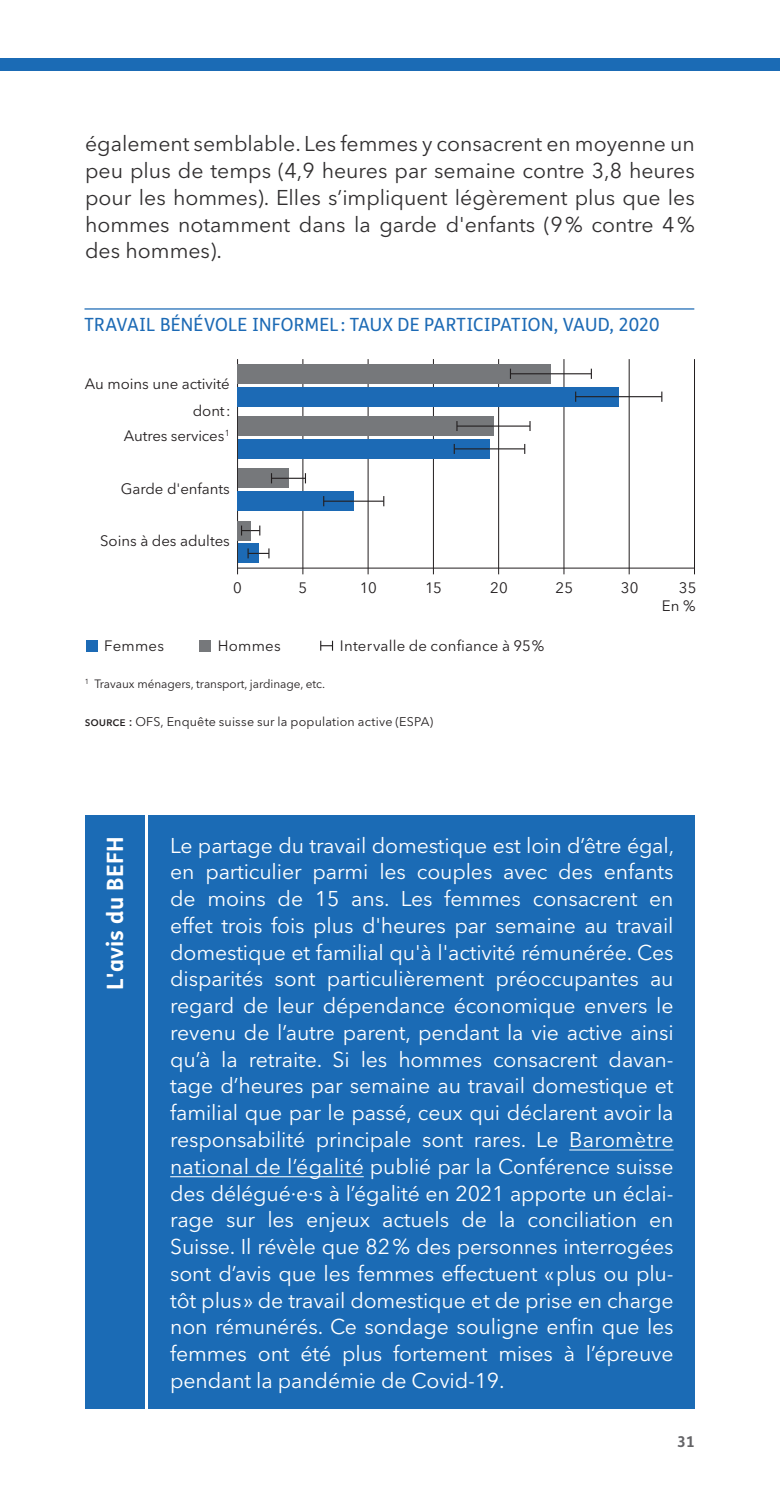
<style>
.page{position:relative;width:780px;height:1489px;background:#fff}
.page>*{position:absolute;margin:0;border:0;box-sizing:border-box;transform-origin:0 0}
.t1{font:700 22.5px "FS Me";letter-spacing:.01em;color:#fff}
.t2{font:21.25px/26.8px "Avenir Next LT Pro";letter-spacing:-.005em;color:#fff;text-align:justify}
.t3{font:21.25px/26.8px "Avenir Next LT Pro";color:#312f30;text-align:justify}
.t4{font:18.25px "FS Me";letter-spacing:.005em;color:#1c6ab5}
.t5{font:15px/18.2px "Avenir Next LT Pro";letter-spacing:-.005em;color:#231f20;text-align:right}
.t6{font:15px "Avenir Next LT Pro";letter-spacing:.015em;color:#231f20}
.t7{font:700 15px "FS Me";color:#636366}
.t8{font:12.5px "Avenir Next LT Pro";letter-spacing:.015em;color:#231f20}
.t9{font:12px "Avenir Next LT Pro";letter-spacing:-.005em;color:#231f20}
.s1{font-weight:500}
</style>
<div class="page">
<div style="left:0;top:58px;width:780px;height:13px;background:#1b6bb5"></div>
<hr style="left:237px;top:567px;width:457px;height:1px;background:#231f20">
<hr style="left:302px;top:359px;width:1px;height:215px;background:#231f20">
<hr style="left:367px;top:359px;width:1px;height:215px;background:#231f20">
<hr style="left:433px;top:359px;width:1px;height:215px;background:#231f20">
<hr style="left:498px;top:359px;width:1px;height:215px;background:#231f20">
<hr style="left:563px;top:359px;width:1px;height:215px;background:#231f20">
<hr style="left:628px;top:359px;width:1px;height:215px;background:#231f20">
<hr style="left:694px;top:359px;width:1px;height:215px;background:#231f20">
<hr style="left:237px;top:359px;width:1px;height:215px;background:#231f20">
<div style="left:237px;top:387px;width:381px;height:19px;background:#1c6ab5"></div>
<div style="left:237px;top:439px;width:252px;height:20px;background:#1c6ab5"></div>
<div style="left:237px;top:491px;width:117px;height:20px;background:#1c6ab5"></div>
<div style="left:237px;top:364px;width:314px;height:20px;background:#76787b"></div>
<div style="left:237px;top:416px;width:256px;height:20px;background:#76787b"></div>
<div style="left:237px;top:468px;width:51px;height:20px;background:#76787b"></div>
<div style="left:237px;top:520px;width:14px;height:20px;background:#76787b"></div>
<div style="left:237px;top:543px;width:21px;height:20px;background:#1c6ab5"></div>
<hr style="left:510px;top:373px;width:41px;height:1px;background:#231f20">
<hr style="left:551px;top:373px;width:40px;height:1px;background:#231f20">
<svg style="left:590px;top:368px;width:2px;height:11px"></svg>
<hr style="left:457px;top:425px;width:36px;height:1px;background:#231f20">
<hr style="left:493px;top:425px;width:37px;height:1px;background:#231f20">
<svg style="left:271px;top:473px;width:35px;height:10px"></svg>
<hr style="left:575px;top:396px;width:43px;height:1px;background:#231f20">
<hr style="left:618px;top:396px;width:43px;height:1px;background:#231f20">
<hr style="left:454px;top:448px;width:35px;height:1px;background:#231f20">
<hr style="left:489px;top:448px;width:35px;height:1px;background:#231f20">
<svg style="left:453px;top:444px;width:2px;height:10px"></svg>
<hr style="left:324px;top:500px;width:30px;height:1px;background:#231f20">
<hr style="left:354px;top:500px;width:30px;height:1px;background:#231f20">
<svg style="left:241px;top:525px;width:19px;height:10px"></svg>
<svg style="left:247px;top:548px;width:22px;height:10px"></svg>
<hr style="left:84px;top:308px;width:610px;height:1px;background:#1c6ab5">
<svg style="left:320px;top:640px;width:13px;height:10px"></svg>
<div style="left:86px;top:640px;width:11px;height:11px;background:#1c6ab5"></div>
<div style="left:199px;top:640px;width:12px;height:11px;background:#76787b"></div>
<div style="left:149px;top:815px;width:545px;height:593px;background:#1b6bb5"></div>
<hr style="left:569px;top:1149px;width:104px;height:1px;background:#fff">
<hr style="left:170px;top:1176px;width:194px;height:1px;background:#fff">
<div style="left:85px;top:815px;width:59px;height:593px;background:#1b6bb5"></div>
<p class="t3" style="left:85px;top:130px;width:611px">également semblable. Les femmes y consacrent en moyenne un peu plus de temps (4,9 heures par semaine contre 3,8 heures pour les hommes). Elles s’impliquent légèrement plus que les hommes notamment dans la garde d'enfants (9% contre 4% des hommes).</p>
<p class="t4" style="left:84px;top:311px;width:576px">TRAVAIL BÉNÉVOLE INFORMEL: TAUX DE PARTICIPATION, VAUD, 2020</p>
<p class="t5" style="left:85px;top:374px;width:146px">Au moins une activité</p>
<p class="t5" style="left:193px;top:401px;width:39px">dont:</p>
<p class="t5" style="left:124px;top:426px;width:107px">Autres services<sup>1</sup></p>
<p class="t5" style="left:121px;top:479px;width:110px">Garde d'enfants</p>
<p class="t5" style="left:100px;top:532px;width:131px">Soins à des adultes</p>
<p class="t5" style="left:233px;top:578px;width:10px">0</p>
<p class="t5" style="left:298px;top:578px;width:10px">5</p>
<p class="t5" style="left:360px;top:578px;width:18px">10</p>
<p class="t5" style="left:425px;top:578px;width:18px">15</p>
<p class="t5" style="left:490px;top:578px;width:19px">20</p>
<p class="t5" style="left:555px;top:578px;width:19px">25</p>
<p class="t5" style="left:620px;top:578px;width:19px">30</p>
<p class="t5" style="left:662px;top:578px;width:36px">35<br>En %</p>
<p class="t5" style="left:104px;top:637px;width:61px">Femmes</p>
<p class="t5" style="left:218px;top:637px;width:64px">Hommes</p>
<p class="t6" style="left:340px;top:637px;width:206px">Intervalle de confiance à 95%</p>
<p class="t9" style="left:85px;top:677px;width:242px"><sup>1</sup> Travaux ménagers, transport, jardinage, etc.</p>
<p class="t8" style="left:85px;top:714px;width:350px"><span class="s1">source :</span> OFS, Enquête suisse sur la population active (ESPA)</p>
<p class="t1" style="left:98px;top:989px;width:155px;rotate:-90deg">L'avis du BEFH</p>
<p class="t2" style="left:170px;top:831px;width:505px">Le partage du travail domestique est loin d’être égal, en particulier parmi les couples avec des enfants de moins de 15 ans. Les femmes consacrent en effet trois fois plus d'heures par semaine au travail domestique et familial qu'à l'activité rémunérée. Ces disparités sont particulièrement préoccupantes au regard de leur dépendance économique envers le revenu de l’autre parent, pendant la vie active ainsi qu’à la retraite. Si les hommes consacrent davan&shy;tage d’heures par semaine au travail domestique et familial que par le passé, ceux qui déclarent avoir la responsabilité principale sont rares. Le Baromètre national de l’égalité publié par la Conférence suisse des délégué·e·s à l’égalité en 2021 apporte un éclai&shy;rage sur les enjeux actuels de la conciliation en Suisse. Il révèle que 82% des personnes interrogées sont d’avis que les femmes effectuent «plus ou plu&shy;tôt plus» de travail domestique et de prise en charge non rémunérés. Ce sondage souligne enfin que les femmes ont été plus fortement mises à l’épreuve pendant la pandémie de Covid-19.</p>
<p class="t7" style="left:677px;top:1429px;width:19px">31</p>
</div>
